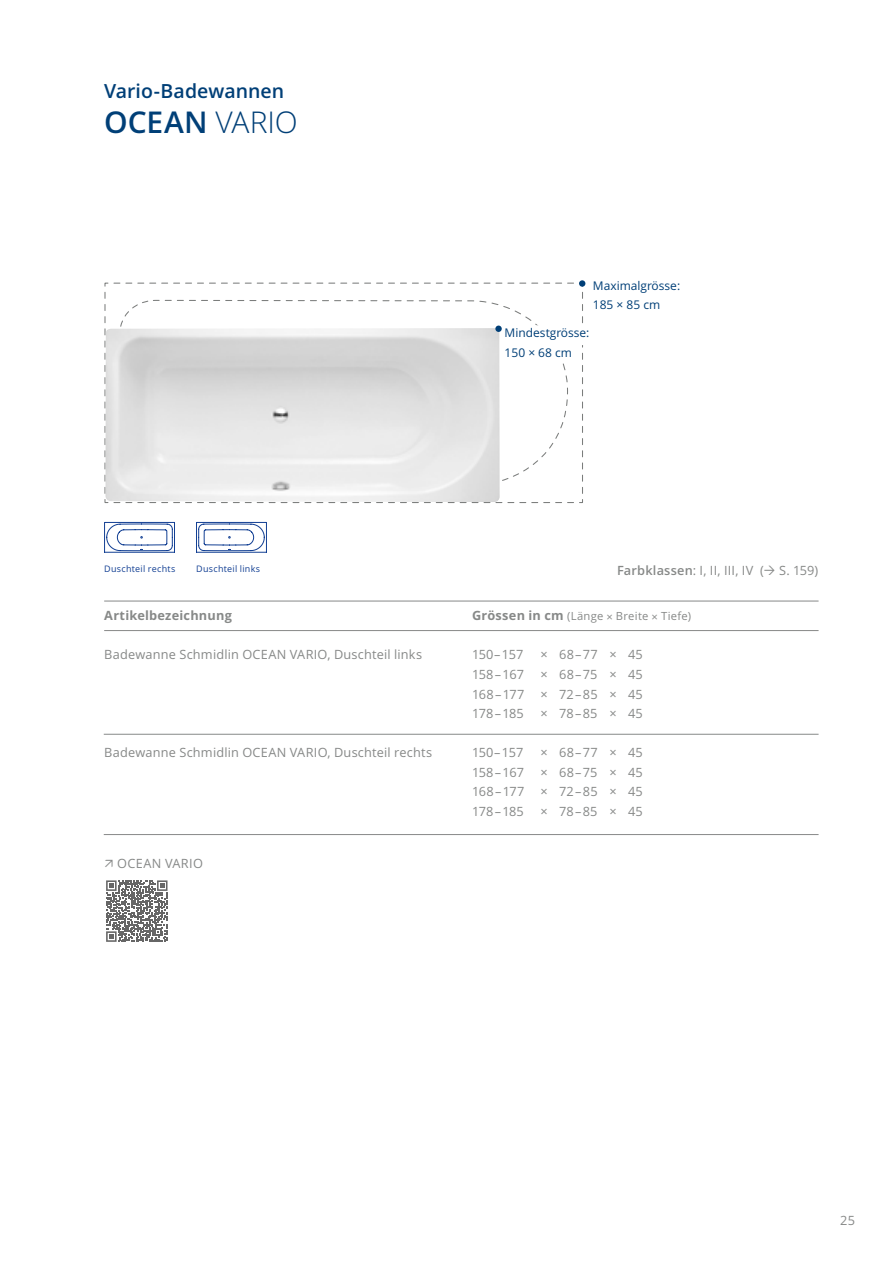
<style>
.page{position:relative;width:893px;height:1263px;background:#fff}
.page>*{position:absolute;margin:0;border:0;box-sizing:border-box;transform-origin:0 0}
._02_Titel-gross{font:600 30px "Open Sans";letter-spacing:.005em;color:#003f77}
._01_Titel-klien{font:600 19.5px "Open Sans";letter-spacing:.005em;color:#003f77}
.Vermassung_Vario{font:12.75px "Open Sans";letter-spacing:.015em;color:#878988}
.Lauftext{font:12.75px "Open Sans";letter-spacing:.015em;color:#878988}
.Farbklasse{font:12.75px "Open Sans";letter-spacing:.015em;color:#878988}
.Untertitel_mit_Linien{font:700 12.75px "Open Sans";letter-spacing:.015em;color:#878988}
.Lauftext_ohne_Raster{font:12.75px "Open Sans";letter-spacing:.025em;color:#878988}
._09_Überblick_Grafik_Text{font:12px "Open Sans";color:#003f77}
.Untertitel_mit_Linien-2{font:11.25px "Open Sans";letter-spacing:.025em;color:#878988}
._07_Text_klein__Legende{font:9px "Open Sans";letter-spacing:.03em;color:#123f93}
.s1{font-weight:300}
.s2{font-weight:600}
.s3{font-weight:700;font-size:12.75px}
</style>
<div class="page">
<hr style="left:104px;top:734px;width:715px;height:1px;background:#878988">
<hr style="left:104px;top:834px;width:715px;height:1px;background:#878988">
<svg style="left:104px;top:522px;width:71px;height:31px"></svg>
<svg style="left:196px;top:522px;width:71px;height:31px"></svg>
<svg style="left:104px;top:282px;width:479px;height:221px"></svg>
<svg style="left:119px;top:299px;width:357px;height:29px"></svg>
<img style="left:106px;top:328px;width:394px;height:174px">
<svg style="left:106px;top:880px;width:62px;height:62px"></svg>
<hr style="left:104px;top:601px;width:715px;height:1px;background:#878988">
<hr style="left:104px;top:630px;width:715px;height:1px;background:#878988">
<div style="left:579px;top:280px;width:6px;height:7px;background:#003f77;border-radius:50%"></div>
<svg style="left:476px;top:292px;width:107px;height:204px"></svg>
<div style="left:495px;top:326px;width:7px;height:6px;background:#003f77;border-radius:50%"></div>
<p class="_01_Titel-klien" style="left:104px;top:77px;width:182px">Vario-Badewannen</p>
<p class="_02_Titel-gross" style="left:104px;top:102px;width:195px">OCEAN <span class="s1">VARIO</span></p>
<p class="_09_Überblick_Grafik_Text" style="left:593px;top:277px;width:89px">Maximalgrösse:</p>
<p class="_09_Überblick_Grafik_Text" style="left:593px;top:297px;width:69px">185 × 85 cm</p>
<p class="_09_Überblick_Grafik_Text" style="left:505px;top:325px;width:86px">Mindestgrösse:</p>
<p class="_09_Überblick_Grafik_Text" style="left:505px;top:344px;width:69px">150 × 68 cm</p>
<p class="Farbklasse" style="left:617px;top:562px;width:202px"><span class="s2">Farbklassen</span>: I, II, III, IV ( S. 159)</p>
<p class="_07_Text_klein__Legende" style="left:104px;top:563px;width:73px">Duschteil rechts</p>
<p class="_07_Text_klein__Legende" style="left:196px;top:563px;width:66px">Duschteil links</p>
<p class="Untertitel_mit_Linien" style="left:104px;top:607px;width:129px">Artikelbezeichnung</p>
<p class="Untertitel_mit_Linien-2" style="left:472px;top:609px;width:221px"><span class="s3">Grössen in cm</span> (Länge × Breite × Tiefe)</p>
<p class="Lauftext" style="left:104px;top:646px;width:319px">Badewanne Schmidlin OCEAN VARIO, Duschteil links</p>
<p class="Lauftext" style="left:104px;top:744px;width:329px">Badewanne Schmidlin OCEAN VARIO, Duschteil rechts</p>
<p class="Lauftext_ohne_Raster" style="left:117px;top:854px;width:87px">OCEAN VARIO</p>
<p class="Vermassung_Vario" style="left:472px;top:646px;width:53px">150– 157</p>
<p class="Vermassung_Vario" style="left:540px;top:646px;width:104px">× 68 – 77 × 45</p>
<p class="Vermassung_Vario" style="left:472px;top:666px;width:54px">158 – 167</p>
<p class="Vermassung_Vario" style="left:540px;top:666px;width:104px">× 68 – 75 × 45</p>
<p class="Vermassung_Vario" style="left:472px;top:685px;width:54px">168 – 177</p>
<p class="Vermassung_Vario" style="left:540px;top:685px;width:104px">× 72 – 85 × 45</p>
<p class="Vermassung_Vario" style="left:472px;top:705px;width:53px">178 – 185</p>
<p class="Vermassung_Vario" style="left:540px;top:705px;width:104px">× 78 – 85 × 45</p>
<p class="Vermassung_Vario" style="left:472px;top:744px;width:53px">150– 157</p>
<p class="Vermassung_Vario" style="left:540px;top:744px;width:104px">× 68 – 77 × 45</p>
<p class="Vermassung_Vario" style="left:472px;top:763px;width:54px">158 – 167</p>
<p class="Vermassung_Vario" style="left:540px;top:763px;width:104px">× 68 – 75 × 45</p>
<p class="Vermassung_Vario" style="left:472px;top:783px;width:54px">168 – 177</p>
<p class="Vermassung_Vario" style="left:540px;top:783px;width:104px">× 72 – 85 × 45</p>
<p class="Vermassung_Vario" style="left:472px;top:802px;width:53px">178 – 185</p>
<p class="Vermassung_Vario" style="left:540px;top:802px;width:104px">× 78 – 85 × 45</p>
<p class="Lauftext" style="left:840px;top:1211px;width:16px">25</p>
</div>
